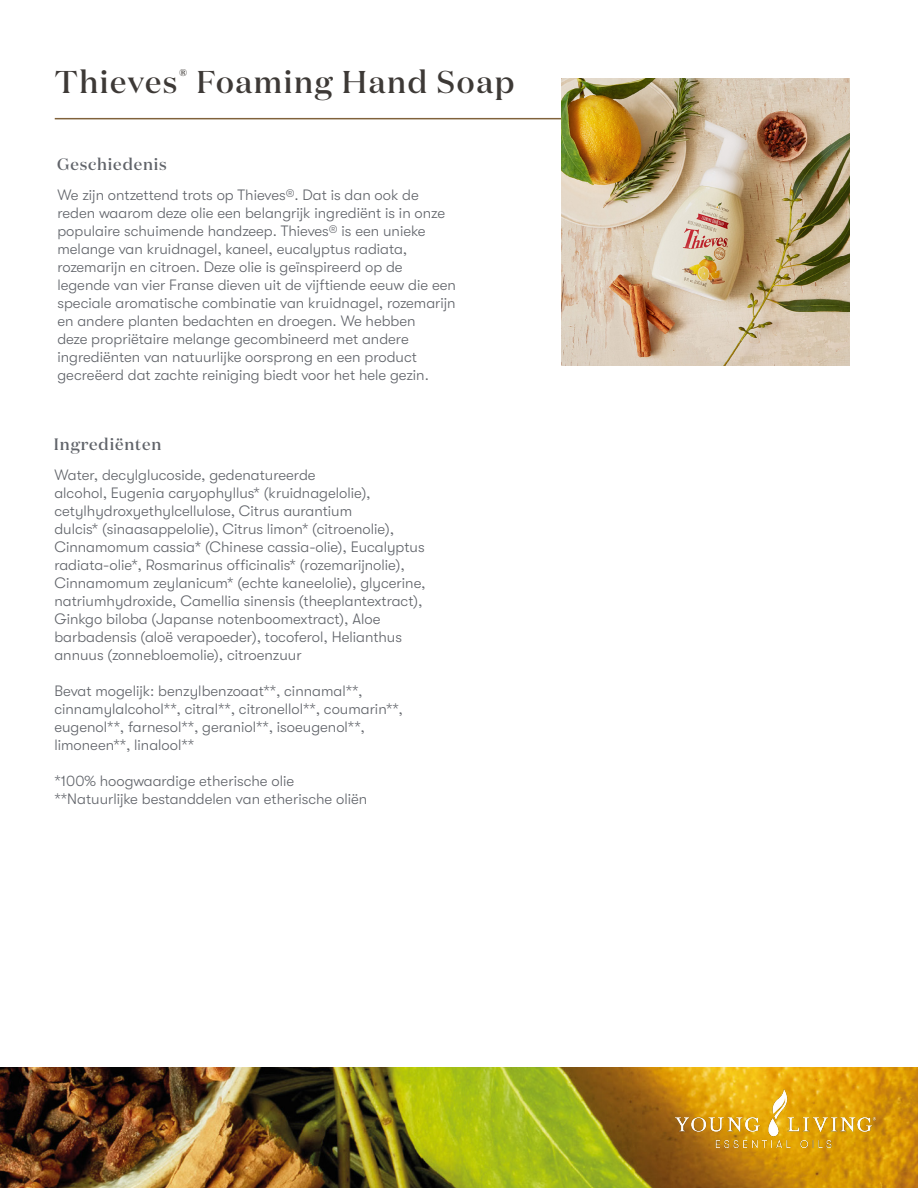
<style>
.page{position:relative;width:918px;height:1188px;background:#fff}
.page>*{position:absolute;margin:0;border:0;box-sizing:border-box;transform-origin:0 0}
.t1{font:500 31.5px "Domaine Display";letter-spacing:.05em;color:#3d3936}
.t2{font:500 16.5px "Domaine Display";letter-spacing:.05em;color:#61646a}
.t3{font:300 15px/18px "GT Walsheim Pro";color:#61646a}
</style>
<div class="page">
<img style="left:0;top:1067px;width:918px;height:121px">
<img style="left:675px;top:1090px;width:201px;height:58px">
<hr style="left:55px;top:118px;width:544px;height:1px;background:#80623b">
<img style="left:562px;top:78px;width:287px;height:288px">
<h1 class="t1" style="left:55px;top:62px;width:461px">Thieves<sup>®</sup> Foaming Hand Soap</h1>
<p class="t2" style="left:57px;top:154px;width:111px">Geschiedenis</p>
<p class="t3" style="left:57px;top:186px;width:400px">We zijn ontzettend trots op Thieves®. Dat is dan ook de reden waarom deze olie een belangrijk ingrediënt is in onze populaire schuimende handzeep. Thieves® is een unieke melange van kruidnagel, kaneel, eucalyptus radiata, rozemarijn en citroen. Deze olie is geïnspireerd op de legende van vier Franse dieven uit de vijftiende eeuw die een speciale aromatische combinatie van kruidnagel, rozemarijn en andere planten bedachten en droegen. We hebben<br>deze propriëtaire melange gecombineerd met andere ingrediënten van natuurlijke oorsprong en een product gecreëerd dat zachte reiniging biedt voor het hele gezin.</p>
<p class="t2" style="left:54px;top:434px;width:109px">Ingrediënten</p>
<p class="t3" style="left:54px;top:466px;width:373px">Water, decylglucoside, gedenatureerde<br>alcohol, Eugenia caryophyllus* (kruidnagelolie), cetylhydroxyethylcellulose, Citrus aurantium<br>dulcis* (sinaasappelolie), Citrus limon* (citroenolie), Cinnamomum cassia* (Chinese cassia-olie), Eucalyptus radiata-olie*, Rosmarinus officinalis* (rozemarijnolie), Cinnamomum zeylanicum* (echte kaneelolie), glycerine, natriumhydroxide, Camellia sinensis (theeplantextract), Ginkgo biloba (Japanse notenboomextract), Aloe barbadensis (aloë verapoeder), tocoferol, Helianthus annuus (zonnebloemolie), citroenzuur</p>
<p class="t3" style="left:54px;top:682px;width:350px">Bevat mogelijk: benzylbenzoaat**, cinnamal**, cinnamylalcohol**, citral**, citronellol**, coumarin**, eugenol**, farnesol**, geraniol**, isoeugenol**, limoneen**, linalool**</p>
<p class="t3" style="left:54px;top:772px;width:314px">*100% hoogwaardige etherische olie **Natuurlijke bestanddelen van etherische oliën</p>
</div>
